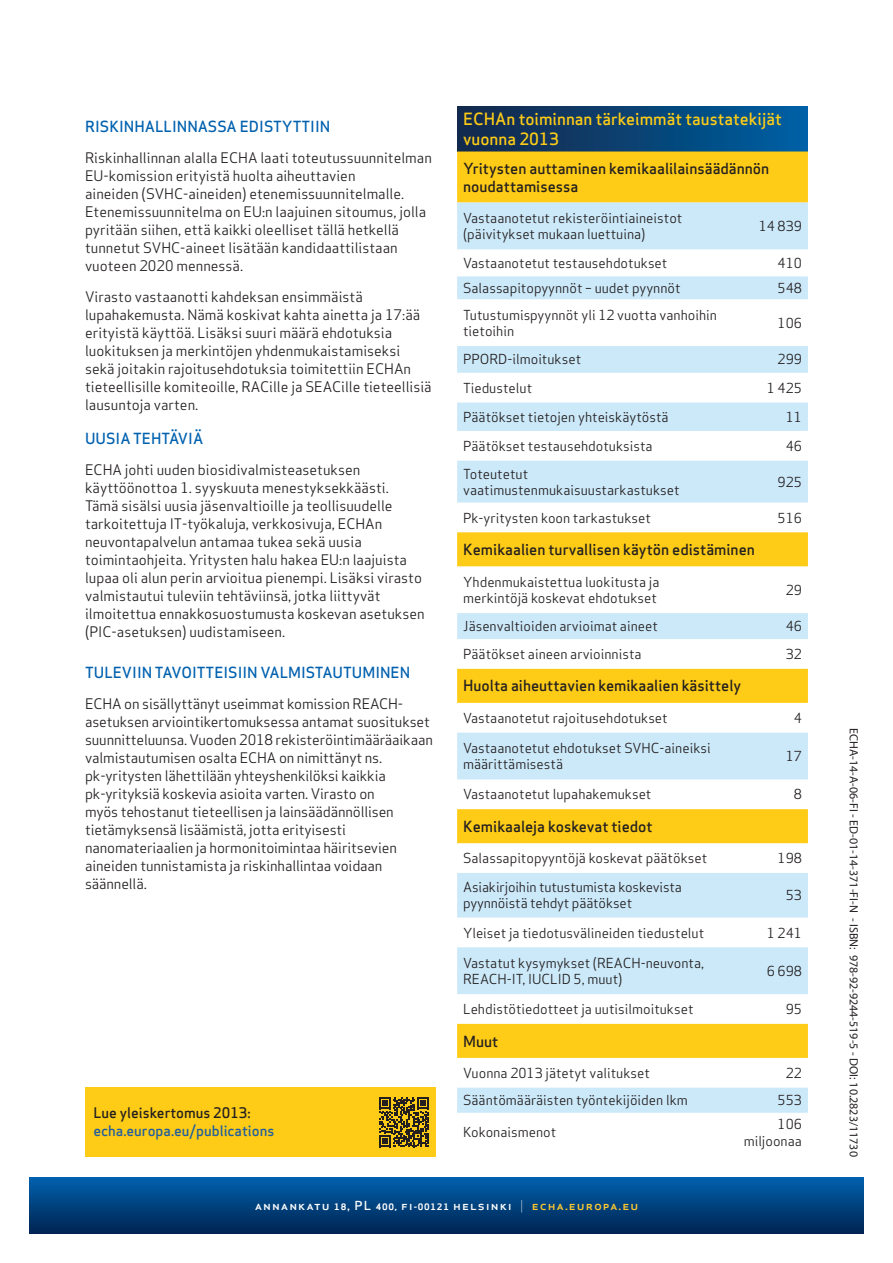
<style>
.page{position:relative;width:893px;height:1263px;background:#fff}
.page>*{position:absolute;margin:0;border:0;box-sizing:border-box;transform-origin:0 0}
.t1{font:500 16.5px/19.8px "Apex Sans";color:#fecc16}
.t2{font:500 15px/18px "Apex Sans";color:#231f20}
.t3{font:500 15px "Apex Sans";color:#0061af}
.t4{font:14.25px/18px "Apex Sans";color:#231f20}
.t5{font:500 14.25px "Apex Sans";color:#215e9f}
.t6{font:500 14.25px "Apex Sans";color:#231f20}
.t7{font:13.5px/16.2px "Apex Sans";color:#231f20}
.t8{font:500 12.15px "Apex Sans";letter-spacing:.075em;color:#fff;scale:1.08 1}
.t9{font:12px "Myriad Pro";color:#231f20}
.s1{font-weight:700;font-size:8.7px}
.s2{font-weight:700;font-size:8.25px}
.s3{font-weight:300}
.s4{color:#ffc92f}
</style>
<div class="page">
<svg style="left:30px;top:1178px;width:833px;height:55px;background:#00427f"></svg>
<div style="left:457px;top:106px;width:351px;height:46px;background:linear-gradient(to right,#162647,#005fa2)"></div>
<div style="left:457px;top:152px;width:351px;height:51px;background:#fecc16"></div>
<svg style="left:457px;top:203px;width:351px;height:910px"></svg>
<div style="left:85px;top:1087px;width:351px;height:70px;background:#fecc16"></div>
<svg style="left:379px;top:1097px;width:50px;height:50px"></svg>
<p class="t3" style="left:85px;top:113px;width:247px">Riskinhallinnassa edistyttiin</p>
<p class="t4" style="left:85px;top:147px;width:348px">Riskinhallinnan alalla ECHA laati toteutussuunnitelman EU-komission erityistä huolta aiheuttavien<br>aineiden (SVHC-aineiden) etenemissuunnitelmalle.<br>Etenemissuunnitelma on EU:n laajuinen sitoumus, jolla pyritään siihen, että kaikki oleelliset tällä hetkellä tunnetut SVHC-aineet lisätään kandidaattilistaan vuoteen 2020 mennessä.</p>
<p class="t4" style="left:85px;top:286px;width:348px">Virasto vastaanotti kahdeksan ensimmäistä lupahakemusta. Nämä koskivat kahta ainetta ja 17:ää erityistä käyttöä. Lisäksi suuri määrä ehdotuksia luokituksen ja merkintöjen yhdenmukaistamiseksi sekä joitakin rajoitusehdotuksia toimitettiin ECHAn tieteellisille komiteoille, RACille ja SEACille tieteellisiä lausuntoja varten.</p>
<p class="t3" style="left:85px;top:425px;width:120px">Uusia tehtäviä</p>
<p class="t4" style="left:85px;top:459px;width:341px">ECHA johti uuden biosidivalmisteasetuksen käyttöönottoa 1. syyskuuta menestyksekkäästi.<br>Tämä sisälsi uusia jäsenvaltioille ja teollisuudelle tarkoitettuja IT-työkaluja, verkkosivuja, ECHAn neuvontapalvelun antamaa tukea sekä uusia toimintaohjeita. Yritysten halu hakea EU:n laajuista lupaa oli alun perin arvioitua pienempi. Lisäksi virasto valmistautui tuleviin tehtäviinsä, jotka liittyvät ilmoitettua ennakkosuostumusta koskevan asetuksen (PIC-asetuksen) uudistamiseen.</p>
<p class="t3" style="left:85px;top:659px;width:327px">Tuleviin tavoitteisiin valmistautuminen</p>
<p class="t4" style="left:85px;top:693px;width:349px">ECHA on sisällyttänyt useimmat komission REACH&shy;asetuksen arviointikertomuksessa antamat suositukset suunnitteluunsa. Vuoden 2018 rekisteröintimääräaikaan valmistautumisen osalta ECHA on nimittänyt ns. pk-yritysten lähettilään yhteyshenkilöksi kaikkia pk-yrityksiä koskevia asioita varten. Virasto on<br>myös tehostanut tieteellisen ja lainsäädännöllisen tietämyksensä lisäämistä, jotta erityisesti nanomateriaalien ja hormonitoimintaa häiritsevien aineiden tunnistamista ja riskinhallintaa voidaan säännellä.</p>
<p class="t6" style="left:94px;top:1100px;width:159px">Lue yleiskertomus 2013:</p>
<p class="t5" style="left:94px;top:1118px;width:182px">echa.europa.eu/publications</p>
<p class="t1" style="left:463px;top:107px;width:320px">ECHAn toiminnan tärkeimmät taustatekijät vuonna 2013</p>
<p class="t2" style="left:463px;top:157px;width:308px">Yritysten auttaminen kemikaalilainsäädännön noudattamisessa</p>
<p class="t7" style="left:463px;top:209px;width:221px">Vastaanotetut rekisteröintiaineistot (päivitykset mukaan luettuina)</p>
<p class="t7" style="left:759px;top:217px;width:45px">14 839</p>
<p class="t7" style="left:463px;top:254px;width:206px">Vastaanotetut testausehdotukset</p>
<p class="t7" style="left:778px;top:254px;width:26px">410</p>
<p class="t7" style="left:463px;top:279px;width:219px">Salassapitopyynnöt – uudet pyynnöt</p>
<p class="t7" style="left:778px;top:279px;width:26px">548</p>
<p class="t7" style="left:463px;top:305px;width:255px">Tutustumispyynnöt yli 12 vuotta vanhoihin tietoihin</p>
<p class="t7" style="left:778px;top:313px;width:26px">106</p>
<p class="t7" style="left:463px;top:350px;width:120px">PPORD-ilmoitukset</p>
<p class="t7" style="left:778px;top:350px;width:26px">299</p>
<p class="t7" style="left:463px;top:378px;width:71px">Tiedustelut</p>
<p class="t7" style="left:767px;top:378px;width:37px">1 425</p>
<p class="t7" style="left:463px;top:407px;width:207px">Päätökset tietojen yhteiskäytöstä</p>
<p class="t7" style="left:786px;top:407px;width:18px">11</p>
<p class="t7" style="left:463px;top:436px;width:191px">Päätökset testausehdotuksista</p>
<p class="t7" style="left:786px;top:436px;width:18px">46</p>
<p class="t7" style="left:463px;top:464px;width:218px">Toteutetut vaatimustenmukaisuustarkastukset</p>
<p class="t7" style="left:778px;top:472px;width:26px">925</p>
<p class="t7" style="left:463px;top:508px;width:189px">Pk-yritysten koon tarkastukset</p>
<p class="t7" style="left:778px;top:508px;width:26px">516</p>
<p class="t2" style="left:463px;top:538px;width:293px">Kemikaalien turvallisen käytön edistäminen</p>
<p class="t7" style="left:463px;top:572px;width:198px">Yhdenmukaistettua luokitusta ja merkintöjä koskevat ehdotukset</p>
<p class="t7" style="left:786px;top:580px;width:18px">29</p>
<p class="t7" style="left:463px;top:617px;width:196px">Jäsenvaltioiden arvioimat aineet</p>
<p class="t7" style="left:786px;top:617px;width:18px">46</p>
<p class="t7" style="left:463px;top:645px;width:180px">Päätökset aineen arvioinnista</p>
<p class="t7" style="left:786px;top:645px;width:18px">32</p>
<p class="t2" style="left:463px;top:675px;width:280px">H uolta aiheuttavien kemikaalien käsittely</p>
<p class="t7" style="left:463px;top:708px;width:206px">Vastaanotetut rajoitusehdotukset</p>
<p class="t7" style="left:794px;top:708px;width:10px">4</p>
<p class="t7" style="left:463px;top:739px;width:249px">Vastaanotetut ehdotukset SVHC-aineiksi määrittämisestä</p>
<p class="t7" style="left:786px;top:747px;width:18px">17</p>
<p class="t7" style="left:463px;top:785px;width:190px">Vastaanotetut lupahakemukset</p>
<p class="t7" style="left:794px;top:785px;width:10px">8</p>
<p class="t2" style="left:463px;top:815px;width:191px">Kemikaaleja koskevat tiedot</p>
<p class="t7" style="left:463px;top:849px;width:246px">Salassapitopyyntöjä koskevat päätökset</p>
<p class="t7" style="left:778px;top:849px;width:26px">198</p>
<p class="t7" style="left:463px;top:878px;width:220px">Asiakirjoihin tutustumista koskevista pyynnöistä tehdyt päätökset</p>
<p class="t7" style="left:786px;top:886px;width:18px">53</p>
<p class="t7" style="left:463px;top:923px;width:243px">Yleiset ja tiedotusvälineiden tiedustelut</p>
<p class="t7" style="left:767px;top:923px;width:37px">1 241</p>
<p class="t7" style="left:463px;top:953px;width:243px">Vastatut kysymykset (REACH-neuvonta,<br>REACH-IT, IUCLID 5, muut)</p>
<p class="t7" style="left:767px;top:961px;width:37px">6 698</p>
<p class="t7" style="left:463px;top:1000px;width:232px">Lehdistötiedotteet ja uutisilmoitukset</p>
<p class="t7" style="left:786px;top:1000px;width:18px">95</p>
<p class="t2" style="left:463px;top:1030px;width:37px">Muut</p>
<p class="t7" style="left:463px;top:1063px;width:188px">Vuonna 2013 jätetyt valitukset</p>
<p class="t7" style="left:786px;top:1063px;width:18px">22</p>
<p class="t7" style="left:463px;top:1091px;width:226px">Sääntömääräisten työntekijöiden lkm</p>
<p class="t7" style="left:778px;top:1091px;width:26px">553</p>
<p class="t7" style="left:463px;top:1123px;width:95px">Kokonaismenot</p>
<p class="t7" style="left:744px;top:1115px;width:60px;text-align:right">106 miljoonaa</p>
<p class="t8" style="left:255px;top:1195px;width:357px">annankatu <span class="s1">18</span>, PL <span class="s1">400,</span> fi<span class="s2">-</span><span class="s1">00121</span> helsinki <span class="s3">|</span> <span class="s4">echa.europa.eu</span></p>
<p class="t9" style="left:861px;top:728px;width:430px;rotate:90deg">ECHA-14-A-06-FI - ED-01-14-371-FI-N - ISBN: 978-92-9244-519-5 - DOI: 10.2823/11730</p>
</div>
